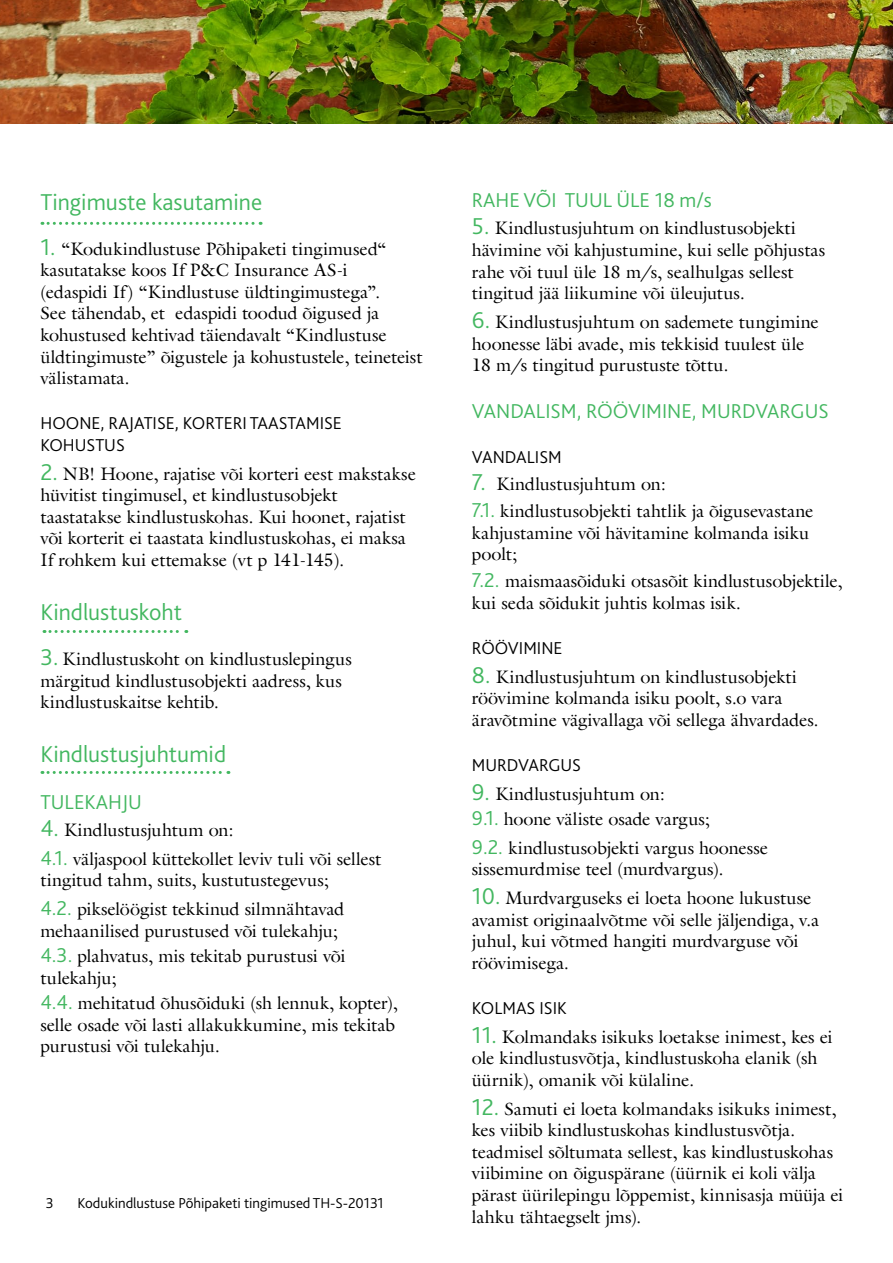
<style>
.page{position:relative;width:893px;height:1263px;background:#fff}
.page>*{position:absolute;margin:0;border:0;box-sizing:border-box;transform-origin:0 0}
.t1{font:300 24px "Bliss If Pro";color:#43b760}
.t2{font:300 21px "Bliss If Pro";color:#43b760}
.t3{font:18px/21.6px "Galliard LT";color:#000}
.t4{font:300 18px/21.6px "Bliss If Pro";color:#000}
.t5{font:300 15px "Bliss If Pro";color:#000}
.s1{font-family:"Bliss If Pro";font-weight:300;font-size:24px;color:#43b760}
.s2{font-family:"Bliss If Pro";font-weight:300;font-size:21px;color:#43b760}
</style>
<div class="page">
<img style="left:0;top:0;width:893px;height:123px">
<svg style="left:42px;top:771px;width:187px;height:3px"></svg>
<svg style="left:42px;top:222px;width:219px;height:3px"></svg>
<svg style="left:44px;top:630px;width:143px;height:3px"></svg>
<h1 class="t1" style="left:40px;top:187px;width:223px">Tingimuste kasutamine</h1>
<p class="t3" style="left:40px;top:237px;width:383px"><span class="s1">1.</span> “Kodukindlustuse Põhipaketi tingimused“ kasutatakse koos If P&amp;C Insurance AS-i<br>(edaspidi If) “Kindlustuse üldtingimustega”.<br>See tähendab, et edaspidi toodud õigused ja kohustused kehtivad täiendavalt “Kindlustuse üldtingimuste” õigustele ja kohustustele, teineteist välistamata.</p>
<p class="t4" style="left:40px;top:412px;width:303px">HOONE, RAJATISE, KORTERI TAASTAMISE<br>KOHUSTUS</p>
<p class="t3" style="left:40px;top:462px;width:377px"><span class="s1">2.</span> NB! Hoone, rajatise või korteri eest makstakse hüvitist tingimusel, et kindlustusobjekt taastatakse kindlustuskohas. Kui hoonet, rajatist või korterit ei taastata kindlustuskohas, ei maksa If rohkem kui ettemakse (vt p 141-145).</p>
<h1 class="t1" style="left:40px;top:597px;width:143px">Kindlustuskoht</h1>
<p class="t3" style="left:40px;top:648px;width:313px"><span class="s1">3.</span> Kindlustuskoht on kindlustuslepingus märgitud kindlustusobjekti aadress, kus kindlustuskaitse kehtib.</p>
<h1 class="t1" style="left:40px;top:739px;width:187px">Kindlustusjuhtumid</h1>
<p class="t2" style="left:40px;top:789px;width:103px">TULEKAHJU</p>
<p class="t3" style="left:40px;top:815px;width:342px;line-height:28.8px"><span class="s1">4.</span> Kindlustusjuhtum on:<br><span class="s2">4.1.</span> väljaspool küttekollet leviv tuli või sellest</p>
<p class="t3" style="left:40px;top:866px;width:305px;line-height:28.8px">tingitud tahm, suits, kustutustegevus;<br><span class="s2">4.2.</span> pikselöögist tekkinud silmnähtavad</p>
<p class="t3" style="left:40px;top:918px;width:306px;line-height:25.2px">mehaanilised purustused või tulekahju;<br><span class="s2">4.3.</span> plahvatus, mis tekitab purustusi või</p>
<p class="t3" style="left:40px;top:965px;width:359px;line-height:25.2px">tulekahju;<br><span class="s2">4.4.</span> mehitatud õhusõiduki (sh lennuk, kopter),</p>
<p class="t3" style="left:40px;top:1013px;width:356px">selle osade või lasti allakukkumine, mis tekitab purustusi või tulekahju.</p>
<p class="t5" style="left:46px;top:1194px;width:9px">3</p>
<p class="t5" style="left:78px;top:1194px;width:308px">Kodukindlustuse Põhipaketi tingimused TH-S-20131</p>
<p class="t2" style="left:472px;top:187px;width:241px">RAHE VÕI TUUL ÜLE 18 m/s</p>
<p class="t3" style="left:472px;top:217px;width:355px"><span class="s1">5.</span> Kindlustusjuhtum on kindlustusobjekti hävimine või kahjustumine, kui selle põhjustas rahe või tuul üle 18 m/s, sealhulgas sellest tingitud jää liikumine või üleujutus.</p>
<p class="t3" style="left:472px;top:311px;width:348px"><span class="s1">6.</span> Kindlustusjuhtum on sademete tungimine hoonesse läbi avade, mis tekkisid tuulest üle<br>18 m/s tingitud purustuste tõttu.</p>
<p class="t2" style="left:472px;top:398px;width:358px">VANDALISM, RÖÖVIMINE, MURDVARGUS</p>
<p class="t4" style="left:472px;top:446px;width:91px">VANDALISM</p>
<p class="t3" style="left:472px;top:470px;width:343px;line-height:27px"><span class="s1">7.</span> Kindlustusjuhtum on:<br><span class="s2">7.1.</span> kindlustusobjekti tahtlik ja õigusevastane</p>
<p class="t3" style="left:472px;top:521px;width:339px">kahjustamine või hävitamine kolmanda isiku poolt;</p>
<p class="t3" style="left:472px;top:570px;width:372px"><span class="s2">7.2.</span> maismaasõiduki otsasõit kindlustusobjektile, kui seda sõidukit juhtis kolmas isik.</p>
<p class="t4" style="left:472px;top:636px;width:92px">RÖÖVIMINE</p>
<p class="t3" style="left:472px;top:665px;width:348px"><span class="s1">8.</span> Kindlustusjuhtum on kindlustusobjekti röövimine kolmanda isiku poolt, s.o vara äravõtmine vägivallaga või sellega ähvardades.</p>
<p class="t4" style="left:472px;top:753px;width:111px">MURDVARGUS</p>
<p class="t3" style="left:472px;top:781px;width:239px;line-height:25.2px"><span class="s1">9.</span> Kindlustusjuhtum on:<br><span class="s2">9.1.</span> hoone väliste osade vargus;</p>
<p class="t3" style="left:472px;top:836px;width:298px"><span class="s2">9.2.</span> kindlustusobjekti vargus hoonesse sissemurdmise teel (murdvargus).</p>
<p class="t3" style="left:472px;top:887px;width:349px"><span class="s1">10.</span> Murdvarguseks ei loeta hoone lukustuse avamist originaalvõtme või selle jäljendiga, v.a juhul, kui võtmed hangiti murdvarguse või röövimisega.</p>
<p class="t4" style="left:472px;top:996px;width:96px">KOLMAS ISIK</p>
<p class="t3" style="left:472px;top:1025px;width:362px"><span class="s1">11.</span> Kolmandaks isikuks loetakse inimest, kes ei ole kindlustusvõtja, kindlustuskoha elanik (sh üürnik), omanik või külaline.</p>
<p class="t3" style="left:472px;top:1097px;width:373px"><span class="s1">12.</span> Samuti ei loeta kolmandaks isikuks inimest, kes viibib kindlustuskohas kindlustusvõtja. teadmisel sõltumata sellest, kas kindlustuskohas viibimine on õiguspärane (üürnik ei koli välja pärast üürilepingu lõppemist, kinnisasja müüja ei lahku tähtaegselt jms).</p>
</div>
